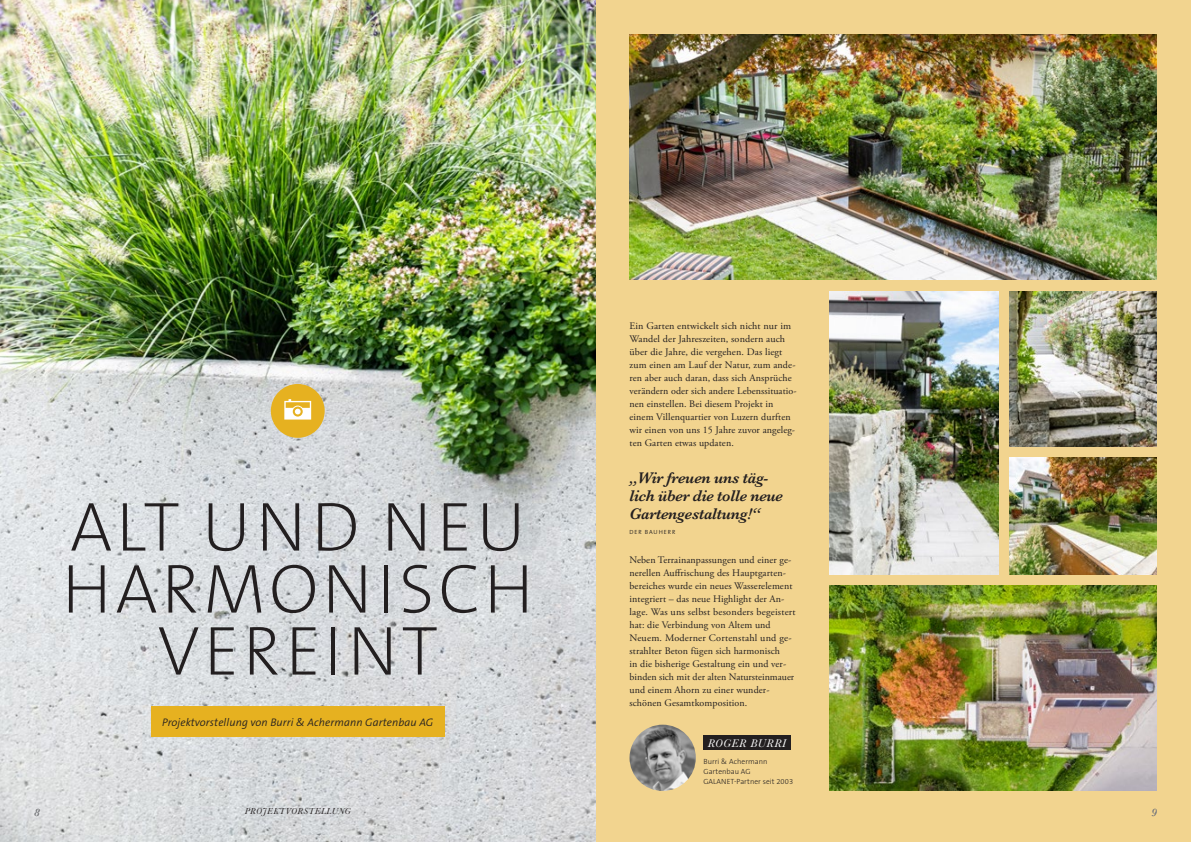
<style>
.page{position:relative;width:1191px;height:842px;background:#fff}
.page>*{position:absolute;margin:0;border:0;box-sizing:border-box;transform-origin:0 0}
._01_Headline{font:200 70px/62px "The Sans B W2";letter-spacing:.055em;color:#231f20;text-align:center}
.t1{font:italic 600 16px/18px "Baskerville";letter-spacing:-.02em;color:#231f20}
.t2{font:italic 11.5px "Baskerville";letter-spacing:.06em;color:#fff}
._02_Introtext{font:italic 300 11px "The Sans B W4";letter-spacing:.01em;color:#231f20}
.t3{font:italic 11px "Baskerville";color:#808285}
._03a_Fliesstext{font:10px/13px "Adobe Garamond Pro";letter-spacing:.01em;color:#231f20}
.Baskerville_Italic_9{font:italic 9px "Baskerville";letter-spacing:.06em;color:#231f20}
.TheSans_Light_7_5Pt{font:300 7.5px/10px "The Sans B W3";letter-spacing:.01em;color:#231f20}
.t4{font:300 6px "The Sans B W4";letter-spacing:.15em;color:#231f20}
</style>
<div class="page">
<div style="left:595px;top:0;width:596px;height:842px;background:#f2d48f"></div>
<img style="left:0;top:0;width:595px;height:842px">
<div style="left:151px;top:706px;width:294px;height:31px;background:#e6b120"></div>
<div style="left:271px;top:384px;width:54px;height:54px;background:#e6b120;border-radius:50%"></div>
<svg style="left:284px;top:399px;width:27px;height:21px"></svg>
<img style="left:830px;top:586px;width:327px;height:205px">
<img style="left:629px;top:34px;width:528px;height:246px">
<img style="left:1009px;top:458px;width:148px;height:116px">
<img style="left:830px;top:291px;width:168px;height:283px">
<img style="left:1009px;top:291px;width:148px;height:156px">
<div style="left:703px;top:735px;width:87px;height:15px;background:#231f20"></div>
<img style="left:629px;top:725px;width:67px;height:66px;border-radius:33px">
<p class="_01_Headline" style="left:62px;top:496px;width:473px">ALT UND NEU<br>HARMONISCH<br>VEREINT</p>
<p class="_02_Introtext" style="left:162px;top:715px;width:273px">Projektvorstellung von Burri &amp; Achermann Gartenbau AG</p>
<p class="_03a_Fliesstext" style="left:629px;top:320px;width:169px">Ein Garten entwickelt sich nicht nur im Wandel der Jahreszeiten, sondern auch über die Jahre, die vergehen. Das liegt zum einen am Lauf der Natur, zum ande&shy;ren aber auch daran, dass sich Ansprüche verändern oder sich andere Lebenssituatio&shy;nen einstellen. Bei diesem Projekt in einem Villenquartier von Luzern durften wir einen von uns 15 Jahre zuvor angeleg&shy;ten Garten etwas updaten.</p>
<p class="t1" style="left:629px;top:468px;width:155px">„Wir freuen uns täg&shy;lich über die tolle neue<br>Gartengestaltung!“</p>
<p class="t4" style="left:629px;top:528px;width:47px">DER BAUHERR</p>
<p class="_03a_Fliesstext" style="left:629px;top:554px;width:168px">Neben Terrainanpassungen und einer ge&shy;nerellen Auffrischung des Hauptgarten&shy;bereiches wurde ein neues Wasserelement integriert – das neue Highlight der An&shy;lage. Was uns selbst besonders begeistert hat: die Verbindung von Altem und Neuem. Moderner Cortenstahl und ge&shy;strahlter Beton fügen sich harmonisch<br>in die bisherige Gestaltung ein und ver&shy;binden sich mit der alten Natursteinmauer und einem Ahorn zu einer wunder&shy;schönen Gesamtkomposition.</p>
<p class="t2" style="left:707px;top:735px;width:80px">ROGER BURRI</p>
<p class="TheSans_Light_7_5Pt" style="left:703px;top:756px;width:66px">Burri &amp; Achermann<br>Gartenbau AG</p>
<p class="TheSans_Light_7_5Pt" style="left:703px;top:776px;width:91px">GALANET-Partner seit 2003</p>
<p class="t3" style="left:34px;top:805px;width:7px">8</p>
<p class="Baskerville_Italic_9" style="left:245px;top:805px;width:107px">PROJEKTVORSTELLUNG</p>
<p class="t3" style="left:1151px;top:805px;width:7px">9</p>
</div>
